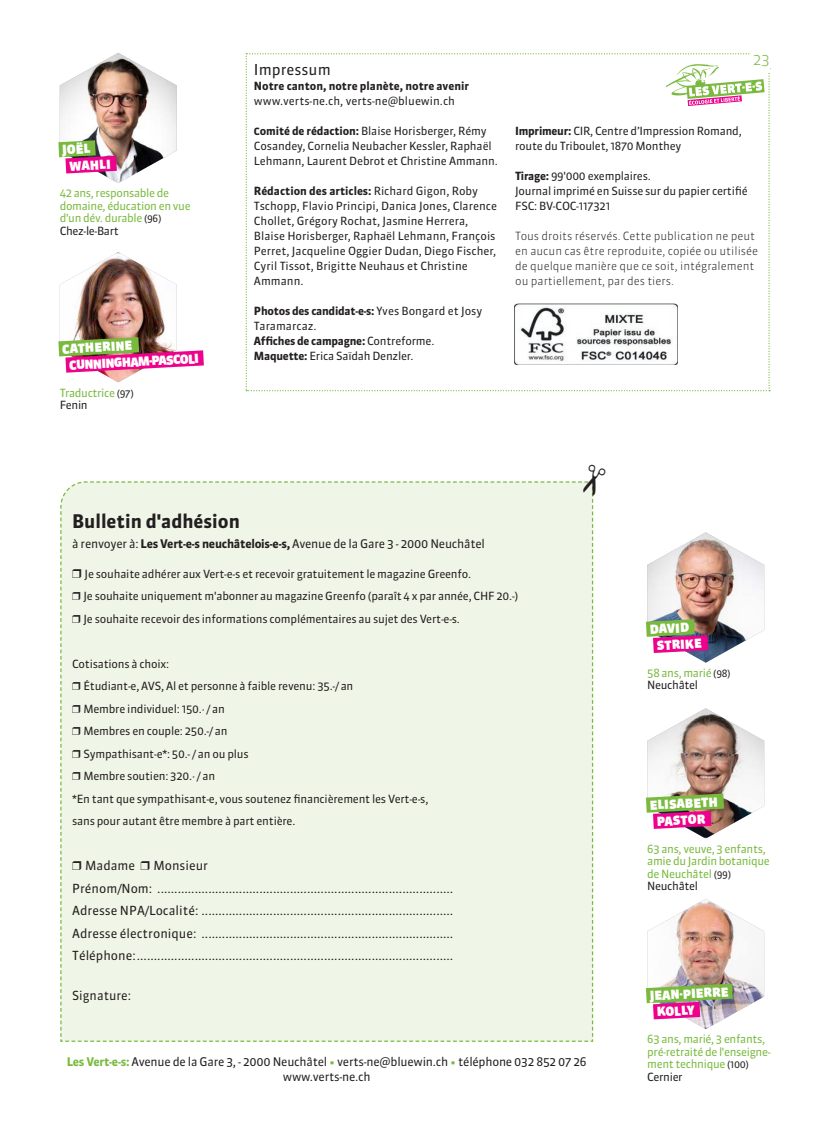
<style>
.page{position:relative;width:830px;height:1134px;background:#fff}
.page>*{position:absolute;margin:0;border:0;box-sizing:border-box;transform-origin:0 0}
.t1{font:700 18.75px "Sanuk OT";color:#231f20}
.t2{font:15px "Sanuk OT";color:#231f20}
.t3{font:300 15px "Sanuk OT";color:#79ba3e}
.t4{font:12.5px/22.5px "Sanuk OT";color:#231f20}
.t5{font:900 12.5px "Sanuk OT";color:#fff}
.t6{font:11.88px/15px "Sanuk OT";letter-spacing:-.02em;color:#231f20;text-align:center}
.t7{font:11.25px/22.5px "Sanuk OT";letter-spacing:-.02em;color:#231f20}
.t8{font:11.25px/15px "Sanuk OT";color:#231f20}
.t9{font:11.25px/12.5px "Sanuk OT";letter-spacing:-.03em;color:#79ba3e}
.t10{font:300 11.25px/15px "Sanuk OT";color:#231f20}
.t11{font:700 11.25px "Sanuk OT";color:#231f20}
.s1{font-size:10px;color:#231f20}
.s2{color:#231f20}
.s3{font-weight:700;font-size:10px}
.s4{font-weight:700}
.s5{font-weight:700;color:#79ba3e}
.s6{color:#79ba3e}
</style>
<div class="page">
<img style="left:58px;top:53px;width:119px;height:130px">
<img style="left:58px;top:252px;width:146px;height:130px">
<img style="left:646px;top:532px;width:117px;height:131px">
<img style="left:646px;top:708px;width:117px;height:130px">
<img style="left:646px;top:899px;width:117px;height:130px">
<svg style="left:245px;top:53px;width:524px;height:338px"></svg>
<div style="left:750px;top:53px;width:19px;height:19px;background:#fff"></div>
<div style="left:60px;top:481px;width:534px;height:561px;background:#eff6e7"></div>
<p class="t5" style="left:62px;top:142px;width:30px;rotate:-3deg">JOËL</p>
<p class="t5" style="left:69px;top:158px;width:43px;rotate:-3deg">W AHLI</p>
<p class="t9" style="left:60px;top:187px;width:132px">42 ans, responsable de domaine, éducation en vue d'un dév. durable <span class="s1">(96)<br></span><span class="s2">Chez-le-Bart</span></p>
<p class="t5" style="left:62px;top:341px;width:72px;rotate:-3deg">CATH ERINE</p>
<p class="t5" style="left:69px;top:357px;width:131px;rotate:-3deg">CUNNING H AM-PASCOLI</p>
<p class="t9" style="left:60px;top:386px;width:75px">Traductrice <span class="s1">(97)<br></span><span class="s2">Fenin</span></p>
<h2 class="t2" style="left:254px;top:60px;width:78px">Impressum</h2>
<p class="t11" style="left:254px;top:79px;width:216px">Notre canton, notre planète, notre avenir</p>
<p class="t8" style="left:254px;top:93px;width:202px">www.verts-ne.ch, verts-ne@bluewin.ch</p>
<p class="t7" style="left:254px;top:123px;width:245px;line-height:15px"><span class="s3">C</span><span class="s4">omité de rédaction:</span> Blaise Horisberger, Rémy<br>Cosandey, Cornelia Neubacher Kessler, Raphaël<br>Lehmann, Laurent Debrot et Christine Ammann.</p>
<p class="t8" style="left:254px;top:183px;width:244px"><span class="s4">Rédaction des articles:</span> Richard Gigon, Roby Tschopp, Flavio Principi, Danica Jones, Clarence Chollet, Grégory Rochat, Jasmine Herrera, Blaise Horisberger, Raphaël Lehmann, François Perret, Jacqueline Oggier Dudan, Diego Fischer, Cyril Tissot, Brigitte Neuhaus et Christine Ammann.</p>
<p class="t7" style="left:254px;top:303px;width:230px;line-height:15px"><span class="s4">Photos des candidat-e-s:</span> Yves Bongard et Josy<br>Taramarcaz.<br><span class="s4">Affiches de campagne:</span> Contreforme.<br><span class="s4">Maquette:</span> Erica Saïdah Denzler.</p>
<h2 class="t3" style="left:752px;top:50px;width:18px">23</h2>
<p class="t7" style="left:515px;top:123px;width:228px;line-height:15px"><span class="s4">Imprimeur:</span> CIR, Centre d’Impression Romand, route du Triboulet, 1870 Monthey</p>
<p class="t7" style="left:515px;top:168px;width:234px;line-height:15px"><span class="s4">Tirage:</span> 99'000 exemplaires.<br>Journal imprimé en Suisse sur du papier certifié<br>FSC: BV-COC-117321</p>
<p class="t10" style="left:515px;top:228px;width:244px">Tous droits réservés. Cette publication ne peut en aucun cas être reproduite, copiée ou utilisée de quelque manière que ce soit, intégralement ou partiellement, par des tiers.</p>
<h1 class="t1" style="left:72px;top:509px;width:169px">Bulletin d'adhésion</h1>
<p class="t6" style="left:72px;top:536px;width:414px">à renvoyer à: <span class="s4">Les Vert-e-s neuchâtelois-e-s,</span> Avenue de la Gare 3 - 2000 Neuchâtel</p>
<p class="t7" style="left:72px;top:562px;width:447px">❒ Je souhaite adhérer aux Vert-e-s et recevoir gratuitement le magazine Greenfo.<br>❒ Je souhaite uniquement m'abonner au magazine Greenfo (paraît 4 x par année, CHF 20.-) ❒ Je souhaite recevoir des informations complémentaires au sujet des Vert-e-s.</p>
<p class="t7" style="left:72px;top:652px;width:357px">Cotisations à choix:<br>❒ Étudiant-e, AVS, Al et personne à faible revenu: 35.-/ an<br>❒ Membre individuel: 150.· / an<br>❒ Membres en couple: 250.-/ an<br>❒ Sympathisant-e*: 50.- / an ou plus<br>❒ Membre soutien: 320.· / an<br>*En tant que sympathisant-e, vous soutenez financièrement les Vert-e-s, sans pour autant être membre à part entière.</p>
<p class="t4" style="left:72px;top:854px;width:382px">❒ Madame ❒ Monsieur<br>Prénom/Nom: .......................................................................................<br>Adresse NPA/Localité: ..........................................................................<br>Adresse électronique: ..........................................................................<br>Téléphone: .............................................................................................</p>
<p class="t4" style="left:72px;top:984px;width:60px">Signature:</p>
<p class="t6" style="left:67px;top:1054px;width:521px"><span class="s5">Les Vert-e-s:</span> Avenue de la Gare 3, - 2000 Neuchâtel <span class="s6">•</span> verts-ne@bluewin.ch <span class="s6">•</span> téléphone 032 852 07 26 www.verts-ne.ch</p>
<p class="t5" style="left:649px;top:622px;width:41px;rotate:-3deg">DAVID</p>
<p class="t5" style="left:656px;top:638px;width:46px;rotate:-3deg">STRIK E</p>
<p class="t9" style="left:647px;top:666px;width:85px">58 ans, marié <span class="s1">(98)<br></span><span class="s2">Neuchâtel</span></p>
<p class="t5" style="left:649px;top:797px;width:67px;rotate:-3deg">ELISAB ETH</p>
<p class="t5" style="left:656px;top:814px;width:50px;rotate:-3deg">PASTOR</p>
<p class="t9" style="left:647px;top:842px;width:124px">63 ans, veuve, 3 enfants, amie du Jardin botanique de Neuchâtel <span class="s1">(99)<br></span><span class="s2">Neuchâtel</span></p>
<p class="t5" style="left:649px;top:988px;width:80px;rotate:-3deg">JEAN-PIERRE</p>
<p class="t5" style="left:656px;top:1004px;width:38px;rotate:-3deg">K OLLY</p>
<p class="t9" style="left:647px;top:1033px;width:125px">63 ans, marié, 3 enfants, pré-retraité de l'enseigne&shy;ment technique <span class="s1">(100)<br></span><span class="s2">Cernier</span></p>
</div>
